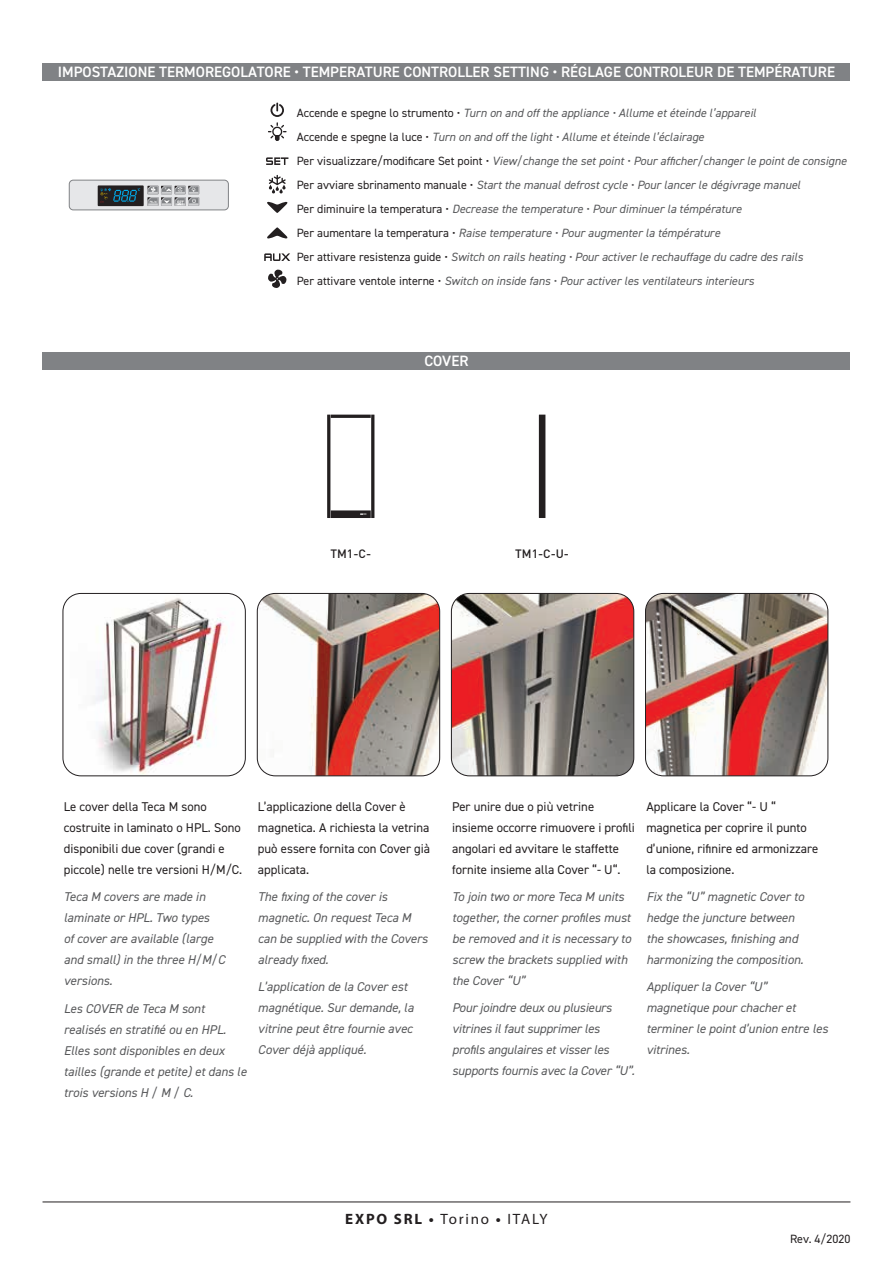
<style>
.page{position:relative;width:893px;height:1263px;background:#fff}
.page>*{position:absolute;margin:0;border:0;box-sizing:border-box;transform-origin:0 0}
.t1{font:600 15px "DIN2014";color:#fff}
.t2{font:15px "Myriad Pro";letter-spacing:.12em;color:#231f20}
.t3{font:italic 12.75px/21px "DIN2014";color:#57585a}
.t4{font:12.75px/21px "DIN2014";color:#231f20}
.t5{font:italic 12px/24px "DIN2014";color:#57585a}
.t6{font:500 12px "DIN Pro";color:#231f20}
.t7{font:12px "DIN2014";color:#231f20}
.s1{font-style:normal;color:#231f20}
.s2{font-weight:700}
</style>
<div class="page">
<img style="left:645px;top:593px;width:183px;height:183px">
<div style="left:645px;top:593px;width:183px;height:183px;border:1px solid #231f20;border-radius:18px"></div>
<img style="left:257px;top:593px;width:183px;height:183px">
<div style="left:257px;top:593px;width:183px;height:183px;border:1px solid #231f20;border-radius:18px"></div>
<img style="left:451px;top:593px;width:183px;height:183px">
<div style="left:451px;top:593px;width:183px;height:183px;border:1px solid #231f20;border-radius:18px"></div>
<hr style="left:43px;top:1201px;width:807px;height:1px;background:#231f20">
<img style="left:63px;top:593px;width:180px;height:183px">
<div style="left:63px;top:593px;width:183px;height:183px;border:1px solid #231f20;border-radius:18px"></div>
<svg style="left:327px;top:415px;width:47px;height:103px"></svg>
<svg style="left:539px;top:415px;width:6px;height:103px"></svg>
<div style="left:69px;top:180px;width:159px;height:30px;background:#e6e7e9;border-radius:4px"></div>
<div style="left:69px;top:180px;width:160px;height:30px;border:1px solid #808285;border-radius:4px"></div>
<div style="left:98px;top:185px;width:46px;height:21px;background:#231f20"></div>
<svg style="left:100px;top:188px;width:40px;height:15px"></svg>
<svg style="left:148px;top:186px;width:51px;height:20px"></svg>
<svg style="left:268px;top:103px;width:19px;height:38px"></svg>
<svg style="left:266px;top:157px;width:22px;height:8px"></svg>
<svg style="left:269px;top:175px;width:17px;height:18px"></svg>
<svg style="left:267px;top:201px;width:21px;height:12px"></svg>
<svg style="left:267px;top:227px;width:21px;height:12px"></svg>
<svg style="left:264px;top:253px;width:26px;height:8px"></svg>
<svg style="left:268px;top:269px;width:19px;height:19px"></svg>
<div style="left:43px;top:64px;width:807px;height:17px;background:#808285"></div>
<div style="left:43px;top:353px;width:807px;height:17px;background:#808285"></div>
<p class="t1" style="left:58px;top:62px;width:779px">IMPOSTAZIONE TERMOREGOLATORE • TEMPERATURE CONTROLLER SETTING • RÉGLAGE CONTROLEUR DE TEMPÉRATURE</p>
<p class="t5" style="left:297px;top:101px;width:551px"><span class="s1">Accende e spegne lo strumento •</span> Turn on and off the appliance • Allume et éteinde l’appareil<br><span class="s1">Accende e spegne la luce •</span> Turn on and off the light • Allume et éteinde l’éclairage<br><span class="s1">Per visualizzare/modificare Set point •</span> View/change the set point • Pour afficher/changer le point de consigne <span class="s1">Per avviare sbrinamento manuale •</span> Start the manual defrost cycle • Pour lancer le dégivrage manuel<br><span class="s1">Per diminuire la temperatura •</span> Decrease the temperature • Pour diminuer la témpérature<br><span class="s1">Per aumentare la temperatura •</span> Raise temperature • Pour augmenter la témpérature<br><span class="s1">Per attivare resistenza guide •</span> Switch on rails heating • Pour activer le rechauffage du cadre des rails<br><span class="s1">Per attivare ventole interne •</span> Switch on inside fans • Pour activer les ventilateurs interieurs</p>
<p class="t1" style="left:424px;top:351px;width:46px">COVER</p>
<p class="t6" style="left:330px;top:543px;width:42px">TM1-C-</p>
<p class="t6" style="left:515px;top:543px;width:55px">TM1-C-U-</p>
<p class="t4" style="left:64px;top:796px;width:180px">Le cover della Teca M sono costruite in laminato o HPL. Sono disponibili due cover (grandi e piccole) nelle tre versioni H/M/C.</p>
<p class="t3" style="left:64px;top:886px;width:163px">Teca M covers are made in laminate or HPL. Two types<br>of cover are available (large and small) in the three H/M/C versions.</p>
<p class="t3" style="left:64px;top:997px;width:184px">Les COVER de Teca M sont realisés en stratifié ou en HPL.<br>Elles sont disponibles en deux tailles (grande et petite) et dans le trois versions H / M / C.</p>
<p class="t4" style="left:258px;top:795px;width:174px">L’applicazione della Cover è magnetica. A richiesta la vetrina può essere fornita con Cover già applicata.</p>
<p class="t3" style="left:258px;top:886px;width:171px">The fixing of the cover is magnetic. On request Teca M can be supplied with the Covers already fixed.</p>
<p class="t3" style="left:258px;top:976px;width:157px">L’application de la Cover est magnétique. Sur demande, la vitrine peut être fournie avec<br>Cover déjà appliqué.</p>
<p class="t4" style="left:452px;top:795px;width:184px">Per unire due o più vetrine insieme occorre rimuovere i profili angolari ed avvitare le staffette fornite insieme alla Cover “- U“.</p>
<p class="t3" style="left:452px;top:886px;width:181px">To join two or more Teca M units together, the corner profiles must be removed and it is necessary to screw the brackets supplied with the Cover “U”</p>
<p class="t3" style="left:452px;top:997px;width:184px">Pour joindre deux ou plusieurs vitrines il faut supprimer les profils angulaires et visser les supports fournis avec la Cover “U”.</p>
<p class="t4" style="left:646px;top:795px;width:173px">Applicare la Cover “- U “ magnetica per coprire il punto d’unione, rifinire ed armonizzare la composizione.</p>
<p class="t3" style="left:646px;top:886px;width:159px">Fix the “U” magnetic Cover to hedge the juncture between the showcases, finishing and harmonizing the composition.</p>
<p class="t3" style="left:646px;top:976px;width:183px">Appliquer la Cover “U” magnetique pour chacher et terminer le point d’union entre les vitrines.</p>
<p class="t2" style="left:345px;top:1209px;width:204px"><span class="s2">EXPO SRL •</span> Torino <span class="s2">•</span> ITALY</p>
<p class="t7" style="left:790px;top:1231px;width:62px">Rev. 4/2020</p>
</div>
